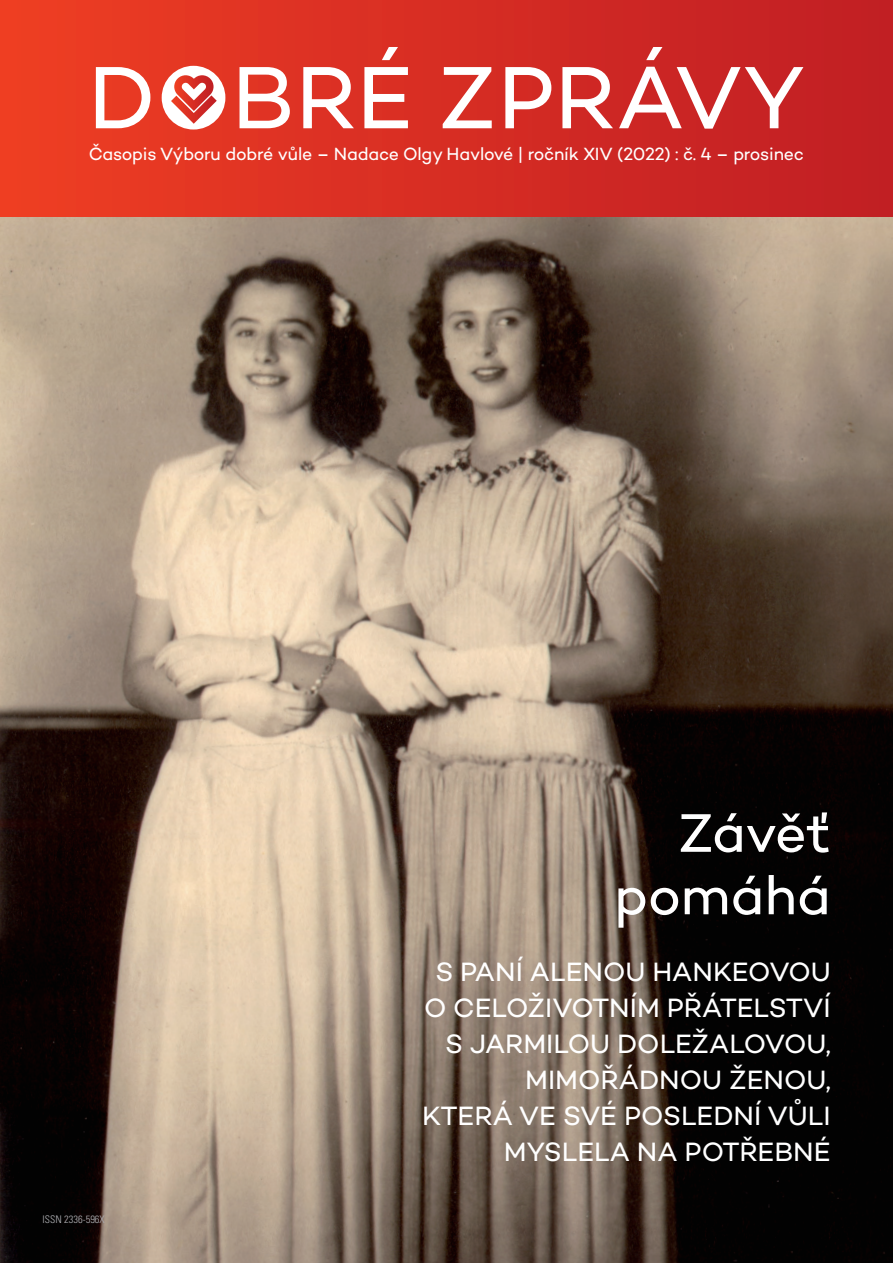
<style>
.page{position:relative;width:893px;height:1263px;background:#fff}
.page>*{position:absolute;margin:0;border:0;box-sizing:border-box;transform-origin:0 0}
.t1{font:90px "Campton";letter-spacing:.01em;color:#fff}
.t2{font:55.2px/62.4px "Campton";letter-spacing:-.01em;color:#fff;text-align:right}
.t3{font:27px/36px "Campton";color:#fff;text-align:right}
.t4{font:18px "Campton";letter-spacing:-.015em;color:#fff}
.t5{font:300 condensed 10.5px "Univers CE";color:#b2b3b7}
</style>
<div class="page">
<img style="left:0;top:216px;width:893px;height:1047px">
<div style="left:0;top:0;width:893px;height:216px;background:linear-gradient(to right,#ee3e23,#c01e24)"></div>
<div style="left:166px;top:71px;width:56px;height:55px;background:#fff;border-radius:50%"></div>
<svg style="left:171px;top:75px;width:46px;height:49px"></svg>
<h1 class="t1" style="left:88px;top:41px;width:718px">DOBRÉ ZPRÁVY</h1>
<p class="t4" style="left:89px;top:142px;width:717px">Časopis Výboru dobré vůle – Nadace Olgy Havlové | ročník XIV (2022) : č. 4 – prosinec</p>
<p class="t5" style="left:43px;top:1213px;width:64px">ISSN 2336-596X</p>
<h2 class="t2" style="left:614px;top:800px;width:218px">Závěť pomáhá</h2>
<p class="t3" style="left:422px;top:953px;width:410px">S PANÍ ALENOU HANKEOVOU<br>O CELOŽIVOTNÍM PŘÁTELSTVÍ<br>S JARMILOU DOLEŽALOVOU,<br>MIMOŘÁDNOU ŽENOU,<br>KTERÁ VE SVÉ POSLEDNÍ VŮLI<br>MYSLELA NA POTŘEBNÉ</p>
</div>
